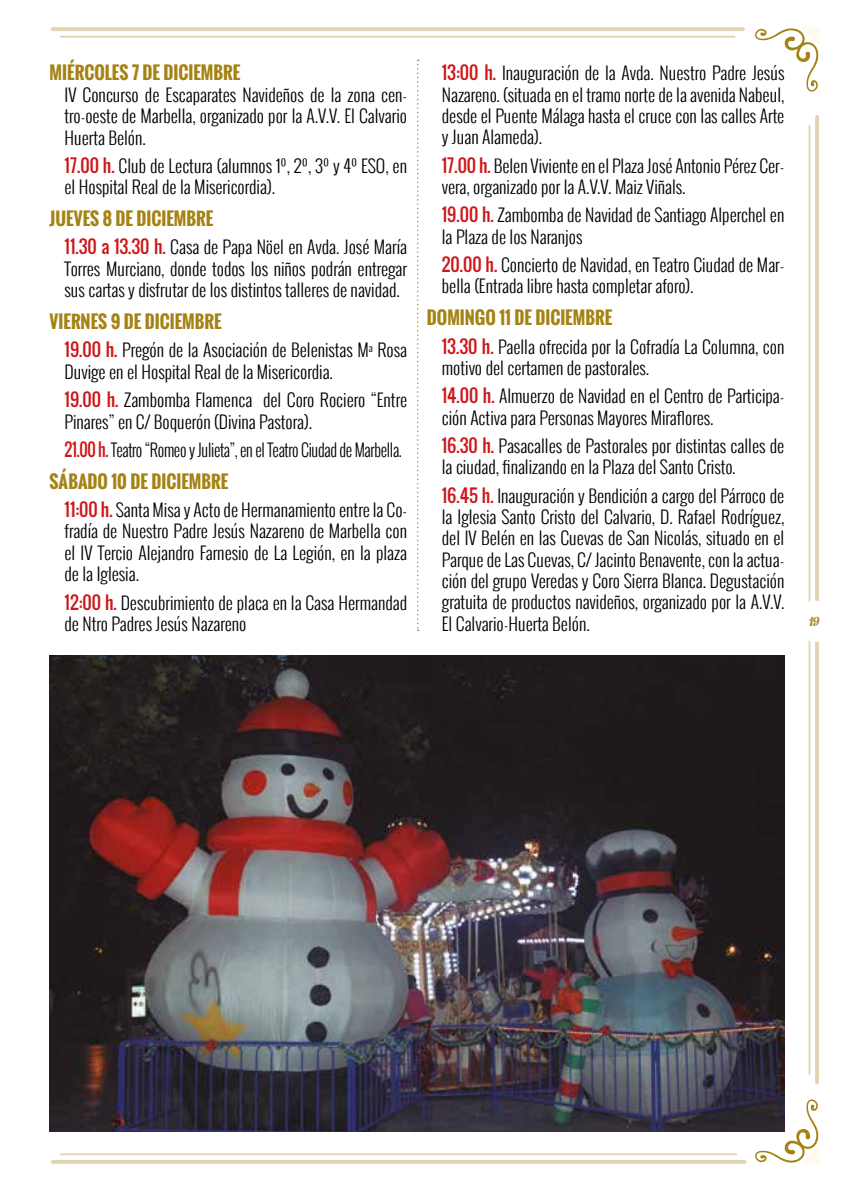
<style>
.page{position:relative;width:844px;height:1191px;background:#fff}
.page>*{position:absolute;margin:0;border:0;box-sizing:border-box;transform-origin:0 0}
.t1{font:italic 21px "Larry";color:#a48213}
.t2{font:300 17.5px/21.3px "Oswald";color:#000}
.t3{font:300 17.5px/28.3px "Oswald";letter-spacing:-.02em;color:#000}
.t4{font:700 17.5px "Oswald";color:#a48213}
.s1{font-weight:400;color:#cd171a}
.s2{font-weight:700;color:#a48213}
</style>
<div class="page">
<svg style="left:814px;top:115px;width:4px;height:969px;fill:#e4d9bd"></svg>
<hr style="left:808px;top:125px;width:2px;height:949px;background:#e2d5b6">
<svg style="left:51px;top:1159px;width:695px;height:4px;fill:#e2d5b6"></svg>
<hr style="left:60px;top:1153px;width:677px;height:2px;background:#e2d5b6">
<svg style="left:749px;top:1094px;width:70px;height:69px"></svg>
<hr style="left:51px;top:27px;width:693px;height:4px;background:#e2d5b6;border-radius:2px">
<hr style="left:60px;top:36px;width:675px;height:2px;background:#e2d5b6">
<svg style="left:755px;top:28px;width:64px;height:64px"></svg>
<div style="left:795px;top:601px;width:39px;height:40px;background:#fff;border-radius:50%"></div>
<div style="left:794px;top:601px;width:41px;height:41px;border:2px solid #fff;border-radius:50%"></div>
<img style="left:50px;top:655px;width:734px;height:476px">
<svg style="left:417px;top:60px;width:1px;height:571px"></svg>
<p class="t4" style="left:50px;top:60px;width:192px">MIÉRCOLES 7 DE DICIEMBRE</p>
<p class="t2" style="left:64px;top:84px;width:344px;text-align:justify">IV Concurso de Escaparates Navideños de la zona cen&shy;tro-oeste de Marbella, organizado por la A.V.V. El Calvario Huerta Belón.</p>
<p class="t2" style="left:64px;top:155px;width:344px"><span class="s1">17.00 h.</span> Club de Lectura (alumnos 1º, 2º, 3º y 4º ESO, en el Hospital Real de la Misericordia).</p>
<p class="t2" style="left:64px;top:204px;width:344px;line-height:28.3px;text-indent:-15px"><span class="s2">JUEVES 8 DE DICIEMBRE<br></span><span class="s1">11.30 a 13.30 h.</span> Casa de Papa Nöel en Avda. José María</p>
<p class="t2" style="left:64px;top:258px;width:344px">Torres Murciano, donde todos los niños podrán entregar sus cartas y disfrutar de los distintos talleres de navidad.</p>
<p class="t2" style="left:64px;top:307px;width:344px;line-height:28.3px;text-indent:-15px"><span class="s2">VIERNES 9 DE DICIEMBRE<br></span><span class="s1">19.00 h.</span> Pregón de la Asociación de Belenistas M<sup>a</sup> Rosa</p>
<p class="t2" style="left:64px;top:357px;width:344px;line-height:28.3px">Duvige en el Hospital Real de la Misericordia.<br><span class="s1">19.00 h.</span> Zambomba Flamenca del Coro Rociero “Entre</p>
<p class="t3" style="left:64px;top:407px;width:339px">Pinares” en C/ Boquerón (Divina Pastora).<br><span class="s1">21.00 h.</span> Teatro “Romeo y Julieta”, en el Teatro Ciudad de Marbella.</p>
<p class="t2" style="left:64px;top:467px;width:344px;line-height:28.3px;text-indent:-15px"><span class="s2">SÁBADO 10 DE DICIEMBRE<br></span><span class="s1">11:00 h.</span> Santa Misa y Acto de Hermanamiento entre la Co-</p>
<p class="t2" style="left:64px;top:520px;width:344px;text-align:justify">fradía de Nuestro Padre Jesús Nazareno de Marbella con el IV Tercio Alejandro Farnesio de La Legión, en la plaza de la Iglesia.</p>
<p class="t2" style="left:64px;top:591px;width:344px"><span class="s1">12:00 h.</span> Descubrimiento de placa en la Casa Hermandad de Ntro Padres Jesús Nazareno</p>
<p class="t2" style="left:441px;top:62px;width:344px;text-align:justify"><span class="s1">13:00 h.</span> Inauguración de la Avda. Nuestro Padre Jesús Nazareno. (situada en el tramo norte de la avenida Nabeul, desde el Puente Málaga hasta el cruce con las calles Arte y Juan Alameda).</p>
<p class="t2" style="left:441px;top:155px;width:344px"><span class="s1">17.00 h.</span> Belen Viviente en el Plaza José Antonio Pérez Cer&shy;vera, organizado por la A.V.V. Maiz Viñals.</p>
<p class="t2" style="left:441px;top:204px;width:344px"><span class="s1">19.00 h.</span> Zambomba de Navidad de Santiago Alperchel en la Plaza de los Naranjos</p>
<p class="t2" style="left:441px;top:254px;width:344px"><span class="s1">20.00 h.</span> Concierto de Navidad, en Teatro Ciudad de Mar&shy;bella (Entrada libre hasta completar aforo).</p>
<p class="t2" style="left:441px;top:304px;width:344px;line-height:28.3px;text-indent:-15px"><span class="s2">DOMINGO 11 DE DICIEMBRE<br></span><span class="s1">13.30 h.</span> Paella ofrecida por la Cofradía La Columna, con</p>
<p class="t2" style="left:441px;top:353px;width:344px;line-height:28.3px">motivo del certamen de pastorales.<br><span class="s1">14.00 h.</span> Almuerzo de Navidad en el Centro de Participa-</p>
<p class="t2" style="left:441px;top:403px;width:344px;line-height:28.3px">ción Activa para Personas Mayores Miraflores.<br><span class="s1">16.30 h.</span> Pasacalles de Pastorales por distintas calles de</p>
<p class="t2" style="left:441px;top:453px;width:344px;line-height:28.3px">la ciudad, finalizando en la Plaza del Santo Cristo.<br><span class="s1">16.45 h.</span> Inauguración y Bendición a cargo del Párroco de</p>
<p class="t2" style="left:441px;top:506px;width:344px;text-align:justify">la Iglesia Santo Cristo del Calvario, D. Rafael Rodríguez, del IV Belén en las Cuevas de San Nicolás, situado en el Parque de Las Cuevas, C/ Jacinto Benavente, con la actua&shy;ción del grupo Veredas y Coro Sierra Blanca. Degustación gratuita de productos navideños, organizado por la A.V.V.<br>El Calvario-Huerta Belón.</p>
<p class="t1" style="left:808px;top:607px;width:12px">19</p>
</div>
